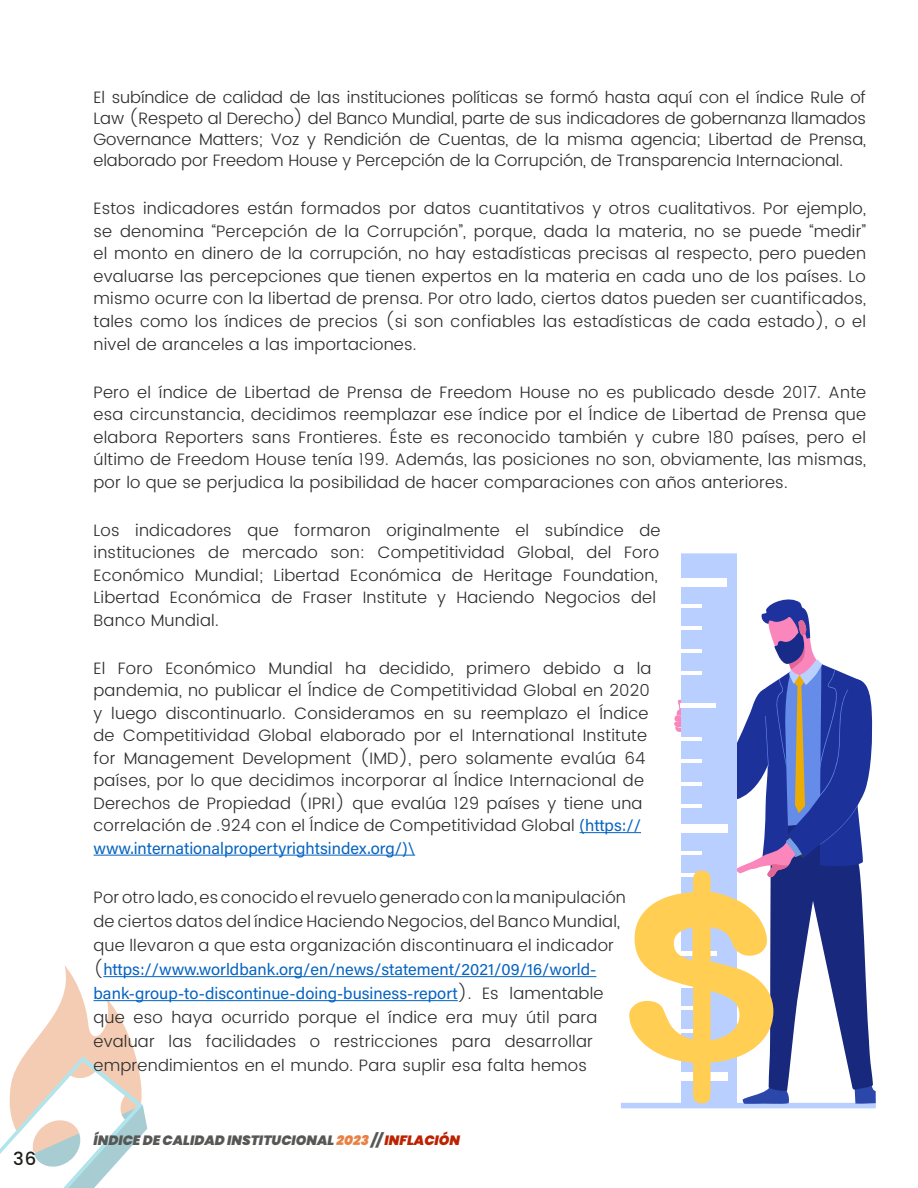
<style>
.page{position:relative;width:918px;height:1188px;background:#fff}
.page>*{position:absolute;margin:0;border:0;box-sizing:border-box;transform-origin:0 0}
.t1{font:500 18px "Poppins";color:#1d1d1b}
.t2{font:300 16.5px/22.5px "Poppins";letter-spacing:.01em;color:#2c2c2c}
.t3{font:16.5px/24px "Acumin Variable Concept";letter-spacing:.02em;color:#0563c1}
.t4{font:italic 900 13.5px "Poppins";color:#575756}
.s1{font-family:"Acumin Variable Concept";font-weight:400;color:#0563c1}
.s2{font-family:"Poppins";font-weight:300;color:#2c2c2c}
.s3{color:#ea7f42}
.s4{color:#bd2200}
</style>
<div class="page">
<svg style="left:0;top:965px;width:147px;height:223px"></svg>
<hr style="left:580px;top:832px;width:61px;height:1px;background:#0563c1">
<hr style="left:94px;top:855px;width:321px;height:1px;background:#0563c1">
<hr style="left:103px;top:976px;width:493px;height:1px;background:#0563c1">
<hr style="left:94px;top:1000px;width:364px;height:1px;background:#0563c1">
<div style="left:621px;top:1103px;width:255px;height:5px;background:#b9cfff"></div>
<div style="left:681px;top:553px;width:55px;height:551px;background:#b9cfff"></div>
<div style="left:680px;top:579px;width:47px;height:8px;background:#fff"></div>
<svg style="left:629px;top:595px;width:247px;height:509px"></svg>
<p class="t1" style="left:13px;top:1146px;width:25px">36</p>
<p class="t2" style="left:94px;top:88px;width:774px;line-height:21px;text-align:justify">El subíndice de calidad de las instituciones políticas se formó hasta aquí con el índice Rule of Law (Respeto al Derecho) del Banco Mundial, parte de sus indicadores de gobernanza llamados Governance Matters; Voz y Rendición de Cuentas, de la misma agencia; Libertad de Prensa, elaborado por Freedom House y Percepción de la Corrupción, de Transparencia Internacional.</p>
<p class="t2" style="left:94px;top:198px;width:774px;text-align:justify">Estos indicadores están formados por datos cuantitativos y otros cualitativos. Por ejemplo, se denomina “Percepción de la Corrupción”, porque, dada la materia, no se puede “medir” el monto en dinero de la corrupción, no hay estadísticas precisas al respecto, pero pueden evaluarse las percepciones que tienen expertos en la materia en cada uno de los países. Lo mismo ocurre con la libertad de prensa. Por otro lado, ciertos datos pueden ser cuantificados, tales como los índices de precios (si son confiables las estadísticas de cada estado), o el nivel de aranceles a las importaciones.</p>
<p class="t2" style="left:94px;top:381px;width:774px;text-align:justify">Pero el índice de Libertad de Prensa de Freedom House no es publicado desde 2017. Ante esa circunstancia, decidimos reemplazar ese índice por el Índice de Libertad de Prensa que elabora Reporters sans Frontieres. Éste es reconocido también y cubre 180 países, pero el último de Freedom House tenía 199. Además, las posiciones no son, obviamente, las mismas, por lo que se perjudica la posibilidad de hacer comparaciones con años anteriores.</p>
<p class="t2" style="left:94px;top:519px;width:569px">Los indicadores que formaron originalmente el subíndice de instituciones de mercado son: Competitividad Global, del Foro Económico Mundial; Libertad Económica de Heritage Foundation, Libertad Económica de Fraser Institute y Haciendo Negocios del Banco Mundial.</p>
<p class="t2" style="left:94px;top:657px;width:560px">El Foro Económico Mundial ha decidido, primero debido a la pandemia, no publicar el Índice de Competitividad Global en 2020 y luego discontinuarlo. Consideramos en su reemplazo el Índice de Competitividad Global elaborado por el International Institute for Management Development (IMD), pero solamente evalúa 64 países, por lo que decidimos incorporar al Índice Internacional de Derechos de Propiedad (IPRI) que evalúa 129 países y tiene una correlación de .924 con el Índice de Competitividad Global <span class="s1">(https://</span></p>
<p class="t3" style="left:94px;top:835px;width:323px">www.internationalpropertyrightsindex.org/)\</p>
<p class="t2" style="left:94px;top:886px;width:534px;line-height:24px">Por otro lado, es conocido el revuelo generado con la manipulación de ciertos datos del índice Haciendo Negocios, del Banco Mundial, que llevaron a que esta organización discontinuara el indicador</p>
<p class="t3" style="left:94px;top:957px;width:511px"><span class="s2">(</span>https://www.worldbank.org/en/news/statement/2021/09/16/world&shy;bank-group-to-discontinue-doing-business-report<span class="s2">). Es lamentable</span></p>
<p class="t2" style="left:94px;top:1006px;width:505px;line-height:24px">que eso haya ocurrido porque el índice era muy útil para evaluar las facilidades o restricciones para desarrollar emprendimientos en el mundo. Para suplir esa falta hemos</p>
<p class="t4" style="left:94px;top:1132px;width:368px">ÍNDICE DE CALIDAD INSTITUCIONAL <span class="s3">2023</span> //<span class="s4">INFLACIÓN</span></p>
</div>
